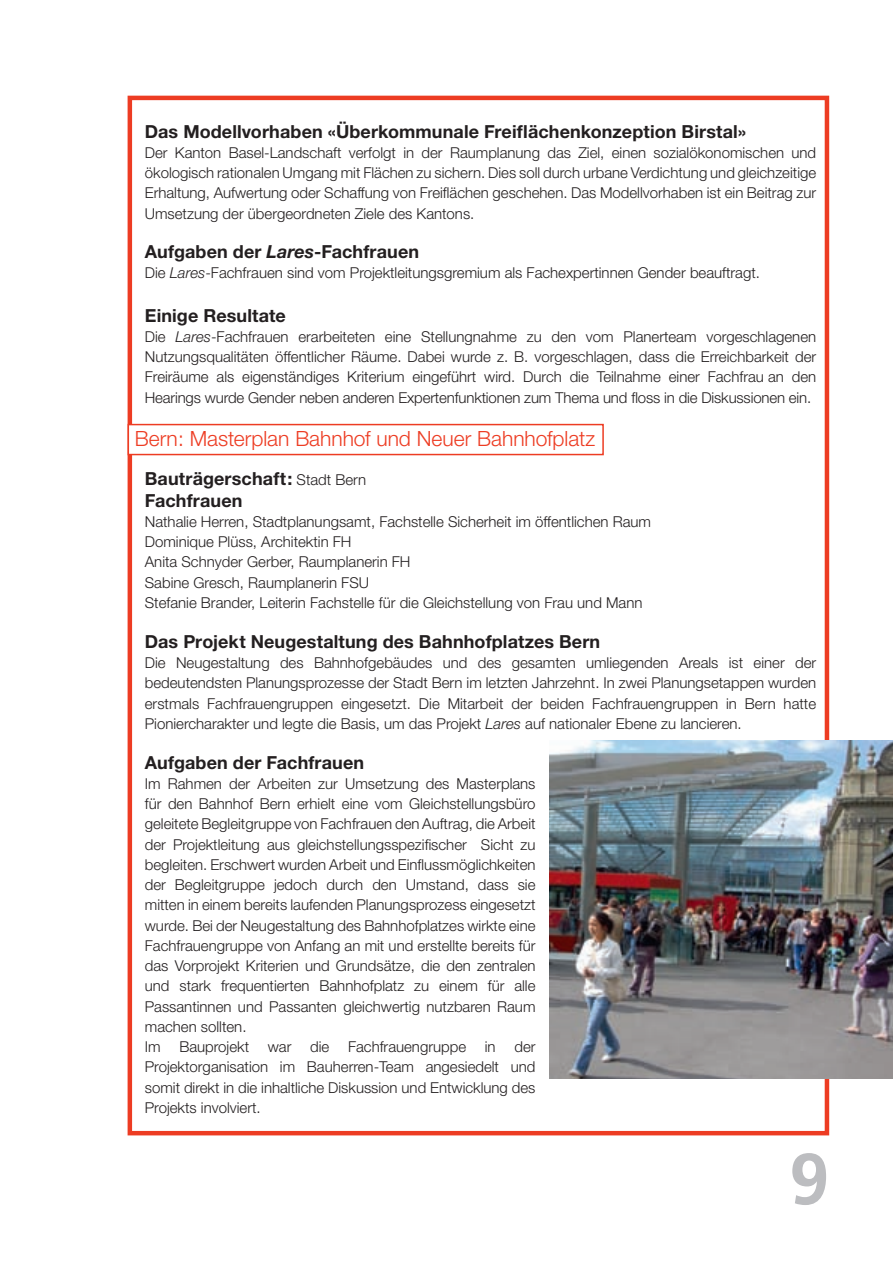
<style>
.page{position:relative;width:893px;height:1263px;background:#fff}
.page>*{position:absolute;margin:0;border:0;box-sizing:border-box;transform-origin:0 0}
.t1{font:700 72px "Frutiger";color:#bcbdc0}
.t2{font:300 21px "Helvetica Neue";color:#ed3c23}
.t3{font:700 18px/21.6px "Helvetica Neue";letter-spacing:.005em;color:#231f20}
.t4{font:300 15px/20.2px "Helvetica Neue";color:#231f20;text-align:justify}
.s1{font-style:italic}
.s2{font-weight:300;font-size:15px}
</style>
<div class="page">
<div style="left:128px;top:96px;width:701px;height:1039px;border:4px solid #ed3c23"></div>
<div style="left:128px;top:425px;width:475px;height:29px;background:#fff"></div>
<div style="left:128px;top:424px;width:476px;height:31px;border:2px solid #ed3c23"></div>
<img style="left:550px;top:740px;width:343px;height:338px">
<p class="t3" style="left:145px;top:120px;width:603px">Das Modellvorhaben «Überkommunale Freiflächenkonzeption Birstal»</p>
<p class="t4" style="left:145px;top:142px;width:673px">Der Kanton Basel-Landschaft verfolgt in der Raumplanung das Ziel, einen sozialökonomischen und ökologisch rationalen Umgang mit Flächen zu sichern. Dies soll durch urbane Verdichtung und gleichzeitige Erhaltung, Aufwertung oder Schaffung von Freiflächen geschehen. Das Modellvorhaben ist ein Beitrag zur Umsetzung der übergeordneten Ziele des Kantons.</p>
<p class="t3" style="left:145px;top:240px;width:276px">Aufgaben der <span class="s1">Lares</span>-Fachfrauen</p>
<p class="t4" style="left:145px;top:263px;width:617px">Die <span class="s1">Lares</span>-Fachfrauen sind vom Projektleitungsgremium als Fachexpertinnen Gender beauftragt.</p>
<p class="t3" style="left:145px;top:304px;width:143px">Einige Resultate</p>
<p class="t4" style="left:145px;top:326px;width:673px">Die <span class="s1">Lares</span>-Fachfrauen erarbeiteten eine Stellungnahme zu den vom Planerteam vorgeschlagenen Nutzungsqualitäten öffentlicher Räume. Dabei wurde z. B. vorgeschlagen, dass die Erreichbarkeit der Freiräume als eigenständiges Kriterium eingeführt wird. Durch die Teilnahme einer Fachfrau an den Hearings wurde Gender neben anderen Expertenfunktionen zum Thema und floss in die Diskussionen ein.</p>
<h2 class="t2" style="left:135px;top:425px;width:462px">Bern: Masterplan Bahnhof und Neuer Bahnhofplatz</h2>
<p class="t3" style="left:145px;top:467px;width:223px">Bauträgerschaft: <span class="s2">Stadt Bern<br></span>Fachfrauen</p>
<p class="t4" style="left:145px;top:511px;width:508px;text-align:left">Nathalie Herren, Stadtplanungsamt, Fachstelle Sicherheit im öffentlichen Raum Dominique Plüss, Architektin FH<br>Anita Schnyder Gerber, Raumplanerin FH<br>Sabine Gresch, Raumplanerin FSU<br>Stefanie Brander, Leiterin Fachstelle für die Gleichstellung von Frau und Mann</p>
<p class="t3" style="left:145px;top:630px;width:457px">Das Projekt Neugestaltung des Bahnhofplatzes Bern</p>
<p class="t4" style="left:145px;top:652px;width:673px">Die Neugestaltung des Bahnhofgebäudes und des gesamten umliegenden Areals ist einer der bedeutendsten Planungsprozesse der Stadt Bern im letzten Jahrzehnt. In zwei Planungsetappen wurden erstmals Fachfrauengruppen eingesetzt. Die Mitarbeit der beiden Fachfrauengruppen in Bern hatte Pioniercharakter und legte die Basis, um das Projekt <span class="s1">Lares</span> auf nationaler Ebene zu lancieren.</p>
<p class="t3" style="left:145px;top:751px;width:221px">Aufgaben der Fachfrauen</p>
<p class="t4" style="left:145px;top:773px;width:392px;text-align:left">Im Rahmen der Arbeiten zur Umsetzung des Masterplans für den Bahnhof Bern erhielt eine vom Gleichstellungsbüro geleitete Begleitgruppe von Fachfrauen den Auftrag, die Arbeit der Projektleitung aus gleichstellungsspezifischer Sicht zu begleiten. Erschwert wurden Arbeit und Einflussmöglichkeiten der Begleitgruppe jedoch durch den Umstand, dass sie mitten in einem bereits laufenden Planungsprozess eingesetzt wurde. Bei der Neugestaltung des Bahnhofplatzes wirkte eine Fachfrauengruppe von Anfang an mit und erstellte bereits für das Vorprojekt Kriterien und Grundsätze, die den zentralen und stark frequentierten Bahnhofplatz zu einem für alle Passantinnen und Passanten gleichwertig nutzbaren Raum machen sollten.<br>Im Bauprojekt war die Fachfrauengruppe in der Projektorganisation im Bauherren-Team angesiedelt und somit direkt in die inhaltliche Diskussion und Entwicklung des Projekts involviert.</p>
<h1 class="t1" style="left:789px;top:1137px;width:42px">9</h1>
</div>
